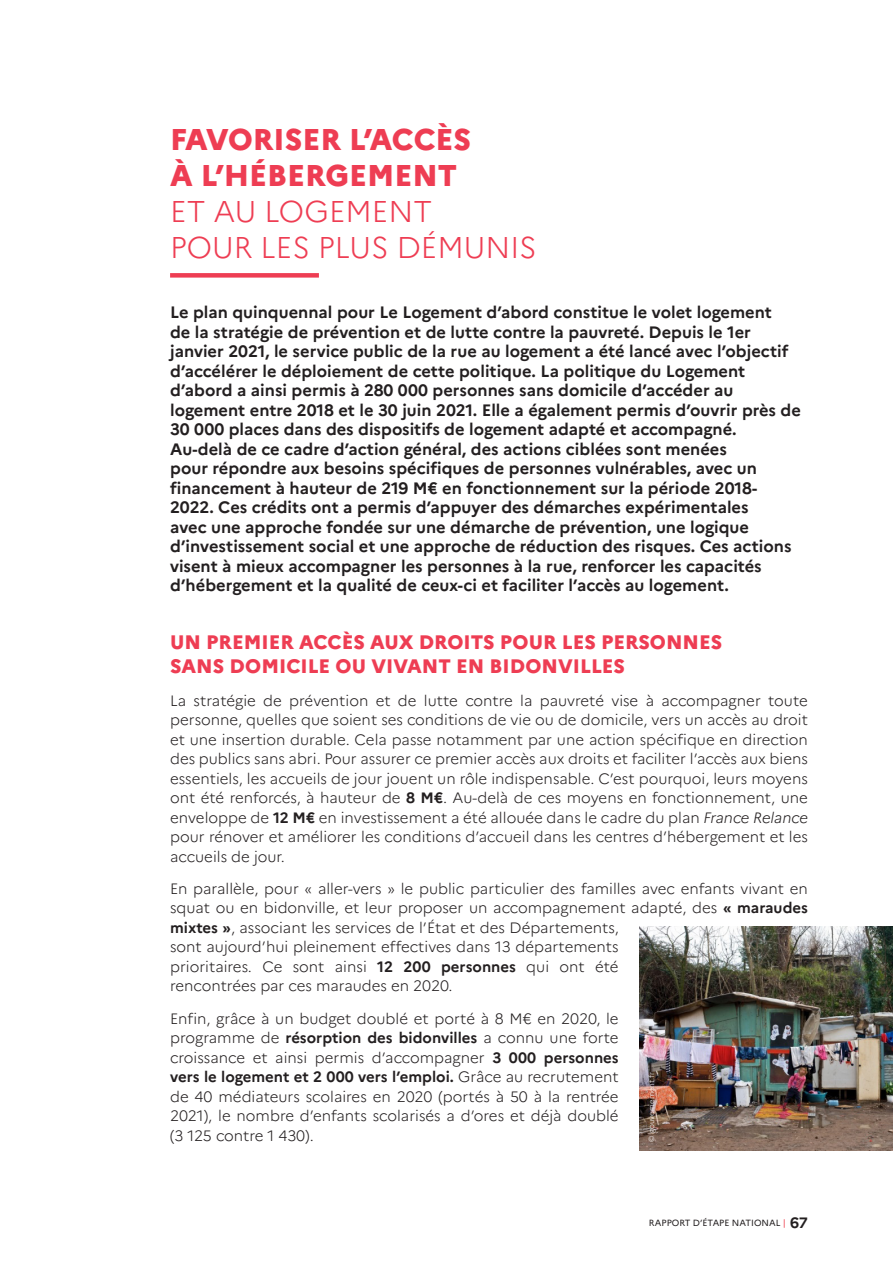
<style>
.page{position:relative;width:893px;height:1263px;background:#fff}
.page>*{position:absolute;margin:0;border:0;box-sizing:border-box;transform-origin:0 0}
.Titre_1{font:800 30px/36px "Marianne";color:#ee3d53}
.Titre_2_2{font:800 19.5px/24px "Marianne";color:#ee3d53}
.Intro_chapitre{font:700 16.5px/19.5px "Marianne";color:#231f20}
.t1{font:300 15px/19.5px "Marianne";color:#231f20;text-align:justify}
.t2{font:9px "Marianne";color:#231f20}
.Coypright{font:300 7.5px "Marianne";color:#fff}
.s1{font-weight:300}
.s2{font-weight:700}
.s3{font-style:italic}
.s4{color:#ee4250}
.s5{font-weight:700;font-size:15px}
</style>
<div class="page">
<div style="left:170px;top:273px;width:149px;height:5px;background:#ee3d53"></div>
<img style="left:640px;top:926px;width:253px;height:224px">
<p class="Titre_1" style="left:170px;top:121px;width:368px">FAVORISER L’ACCÈS<br>À L’HÉBERGEMENT<br><span class="s1">ET AU LOGEMENT<br>POUR LES PLUS DÉMUNIS</span></p>
<p class="Intro_chapitre" style="left:170px;top:303px;width:632px">Le plan quinquennal pour Le Logement d’abord constitue le volet logement<br>de la stratégie de prévention et de lutte contre la pauvreté. Depuis le 1er janvier 2021, le service public de la rue au logement a été lancé avec l’objectif d’accélérer le déploiement de cette politique. La politique du Logement d’abord a ainsi permis à 280 000 personnes sans domicile d’accéder au logement entre 2018 et le 30 juin 2021. Elle a également permis d’ouvrir près de 30 000 places dans des dispositifs de logement adapté et accompagné.</p>
<p class="Intro_chapitre" style="left:170px;top:439px;width:623px">Au-delà de ce cadre d’action général, des actions ciblées sont menées<br>pour répondre aux besoins spécifiques de personnes vulnérables, avec un financement à hauteur de 219 M€ en fonctionnement sur la période 2018- 2022. Ces crédits ont a permis d’appuyer des démarches expérimentales<br>avec une approche fondée sur une démarche de prévention, une logique d’investissement social et une approche de réduction des risques. Ces actions visent à mieux accompagner les personnes à la rue, renforcer les capacités d’hébergement et la qualité de ceux-ci et faciliter l’accès au logement.</p>
<p class="Titre_2_2" style="left:170px;top:630px;width:554px">UN PREMIER ACCÈS AUX DROITS POUR LES PERSONNES<br>SANS DOMICILE OU VIVANT EN BIDONVILLES</p>
<p class="t1" style="left:170px;top:690px;width:639px">La stratégie de prévention et de lutte contre la pauvreté vise à accompagner toute personne, quelles que soient ses conditions de vie ou de domicile, vers un accès au droit et une insertion durable. Cela passe notamment par une action spécifique en direction des publics sans abri. Pour assurer ce premier accès aux droits et faciliter l’accès aux biens essentiels, les accueils de jour jouent un rôle indispensable. C’est pourquoi, leurs moyens ont été renforcés, à hauteur de <span class="s2">8 M€</span>. Au-delà de ces moyens en fonctionnement, une enveloppe de <span class="s2">12 M€</span> en investissement a été allouée dans le cadre du plan <span class="s3">France Relance </span>pour rénover et améliorer les conditions d’accueil dans les centres d’hébergement et les accueils de jour.</p>
<p class="t1" style="left:170px;top:879px;width:639px;text-align:left">En parallèle, pour « aller-vers » le public particulier des familles avec enfants vivant en squat ou en bidonville, et leur proposer un accompagnement adapté, des <span class="s2">« maraudes mixtes »</span>, associant les services de l’État et des Départements,<br>sont aujourd’hui pleinement effectives dans 13 départements<br>prioritaires. Ce sont ainsi <span class="s2">12 200 personnes</span> qui ont été<br>rencontrées par ces maraudes en 2020.</p>
<p class="t1" style="left:170px;top:1008px;width:450px">Enfin, grâce à un budget doublé et porté à 8 M€ en 2020, le programme de <span class="s2">résorption des bidonvilles</span> a connu une forte croissance et ainsi permis d’accompagner <span class="s2">3 000 personnes vers le logement et 2 000 vers l’emploi.</span> Grâce au recrutement de 40 médiateurs scolaires en 2020 (portés à 50 à la rentrée 2021), le nombre d’enfants scolarisés a d’ores et déjà doublé (3 125 contre 1 430).</p>
<p class="Coypright" style="left:647px;top:1141px;width:71px;rotate:-90deg">© gouvernement.fr</p>
<p class="t2" style="left:649px;top:1217px;width:160px">RAPPORT D’ÉTAPE NATIONAL <span class="s4">|</span> <span class="s5">67</span></p>
</div>
